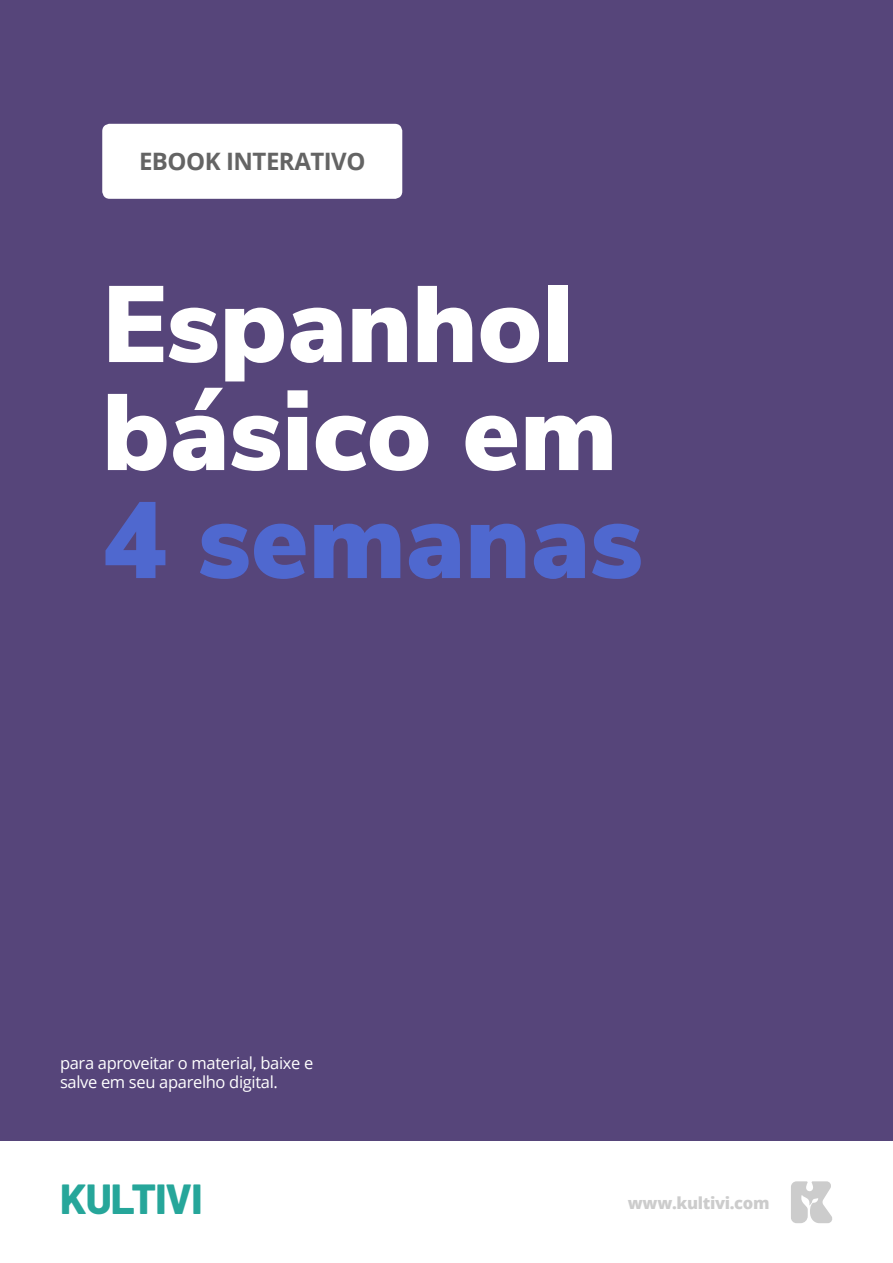
<style>
.page{position:relative;width:893px;height:1263px;background:#56457a}
.page>*{position:absolute;margin:0;border:0;box-sizing:border-box;transform-origin:0 0}
.t1{font:900 108px/108px "Nunito Sans";color:#fff}
.t2{font:900 108px "Nunito Sans";color:#4f68cf}
.t3{font:800 42px "Barlow";letter-spacing:-.02em;color:#26a69a}
.t4{font:700 24px "Open Sans";letter-spacing:-.02em;color:#646464}
.t5{font:16.5px/19.8px "Open Sans";letter-spacing:-.02em;color:#fff}
.t6{font:800 16.5px "Open Sans";letter-spacing:-.02em;color:#ccc}
</style>
<div class="page">
<div style="left:0;top:1141px;width:893px;height:122px;background:#fff"></div>
<svg style="left:791px;top:1181px;width:41px;height:42px"></svg>
<div style="left:102px;top:124px;width:300px;height:75px;background:#fff;border-radius:8px"></div>
<h3 class="t4" style="left:139px;top:145px;width:228px">EBOOK INTERATIVO</h3>
<h1 class="t1" style="left:102px;top:266px;width:516px">Espanhol básico em</h1>
<h1 class="t2" style="left:102px;top:461px;width:542px">4 semanas</h1>
<p class="t5" style="left:60px;top:1052px;width:255px">para aproveitar o material, baixe e salve em seu aparelho digital.</p>
<h2 class="t3" style="left:60px;top:1173px;width:144px">KULTIVI</h2>
<p class="t6" style="left:628px;top:1190px;width:143px">www.kultivi.com</p>
</div>
